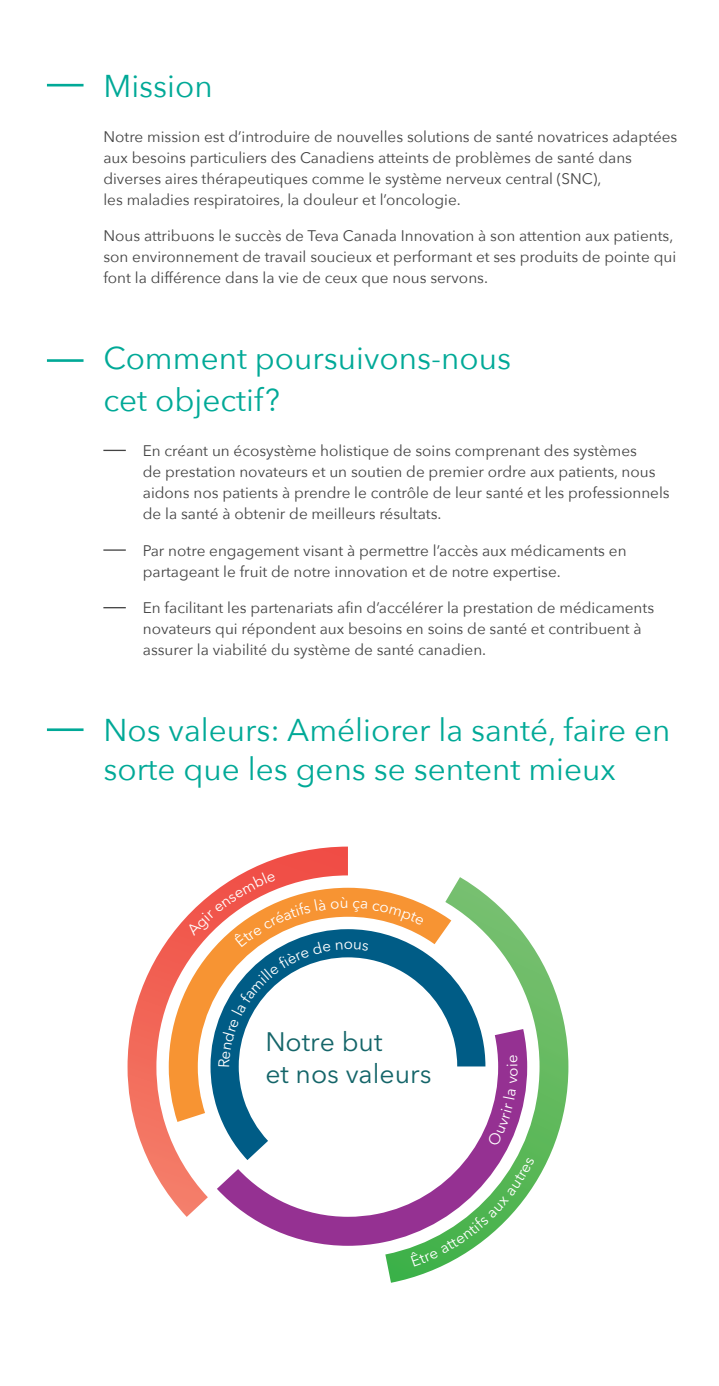
<style>
.page{position:relative;width:719px;height:1386px;background:#fff}
.page>*{position:absolute;margin:0;border:0;box-sizing:border-box;transform-origin:0 0}
.t1{font:31.5px/42px "Avenir Next";color:#00a997}
.t2{font:26.6px/31.8px "Avenir Next";color:#146569}
.t3{font:15.4px/21px "Avenir Next";color:#434343}
</style>
<div class="page">
<hr style="left:47px;top:84px;width:36px;height:2px;background:#00a997">
<hr style="left:47px;top:359px;width:36px;height:3px;background:#00a997">
<hr style="left:47px;top:728px;width:36px;height:3px;background:#00a997">
<svg style="left:103px;top:450px;width:23px;height:1px"></svg>
<hr style="left:103px;top:549px;width:23px;height:2px;background:#434343">
<svg style="left:103px;top:607px;width:23px;height:1px"></svg>
<svg style="left:385px;top:877px;width:183px;height:406px"></svg>
<svg style="left:127px;top:847px;width:221px;height:370px"></svg>
<svg style="left:169px;top:888px;width:282px;height:234px"></svg>
<svg style="left:217px;top:1029px;width:310px;height:217px"></svg>
<svg style="left:210px;top:929px;width:275px;height:231px"></svg>
<div style="left:250px;top:970px;width:195px;height:194px;background:#fff;border-radius:97px"></div>
<svg style="left:487px;top:1055px;width:30px;height:92px"></svg>
<svg style="left:409px;top:1157px;width:125px;height:110px"></svg>
<svg style="left:186px;top:873px;width:238px;height:194px"></svg>
<h1 class="t1" style="left:103px;top:64px;width:111px">Mission</h1>
<p class="t3" style="left:103px;top:125px;width:575px">Notre mission est d’introduire de nouvelles solutions de santé novatrices adaptées aux besoins particuliers des Canadiens atteints de problèmes de santé dans diverses aires thérapeutiques comme le système nerveux central (SNC),<br>les maladies respiratoires, la douleur et l’oncologie.</p>
<p class="t3" style="left:103px;top:225px;width:574px">Nous attribuons le succès de Teva Canada Innovation à son attention aux patients, son environnement de travail soucieux et performant et ses produits de pointe qui font la différence dans la vie de ceux que nous servons.</p>
<h1 class="t1" style="left:103px;top:336px;width:409px">Comment poursuivons-nous cet objectif?</h1>
<p class="t3" style="left:143px;top:439px;width:528px">En créant un écosystème holistique de soins comprenant des systèmes<br>de prestation novateurs et un soutien de premier ordre aux patients, nous aidons nos patients à prendre le contrôle de leur santé et les professionnels de la santé à obtenir de meilleurs résultats.</p>
<p class="t3" style="left:143px;top:539px;width:485px">Par notre engagement visant à permettre l’accès aux médicaments en partageant le fruit de notre innovation et de notre expertise.</p>
<p class="t3" style="left:143px;top:597px;width:512px">En facilitant les partenariats afin d’accélérer la prestation de médicaments novateurs qui répondent aux besoins en soins de santé et contribuent à assurer la viabilité du système de santé canadien.</p>
<h1 class="t1" style="left:103px;top:710px;width:568px;line-height:38.5px">Nos valeurs: Améliorer la santé, faire en sorte que les gens se sentent mieux</h1>
<h2 class="t2" style="left:265px;top:1025px;width:167px">Notre but<br>et nos valeurs</h2>
</div>
